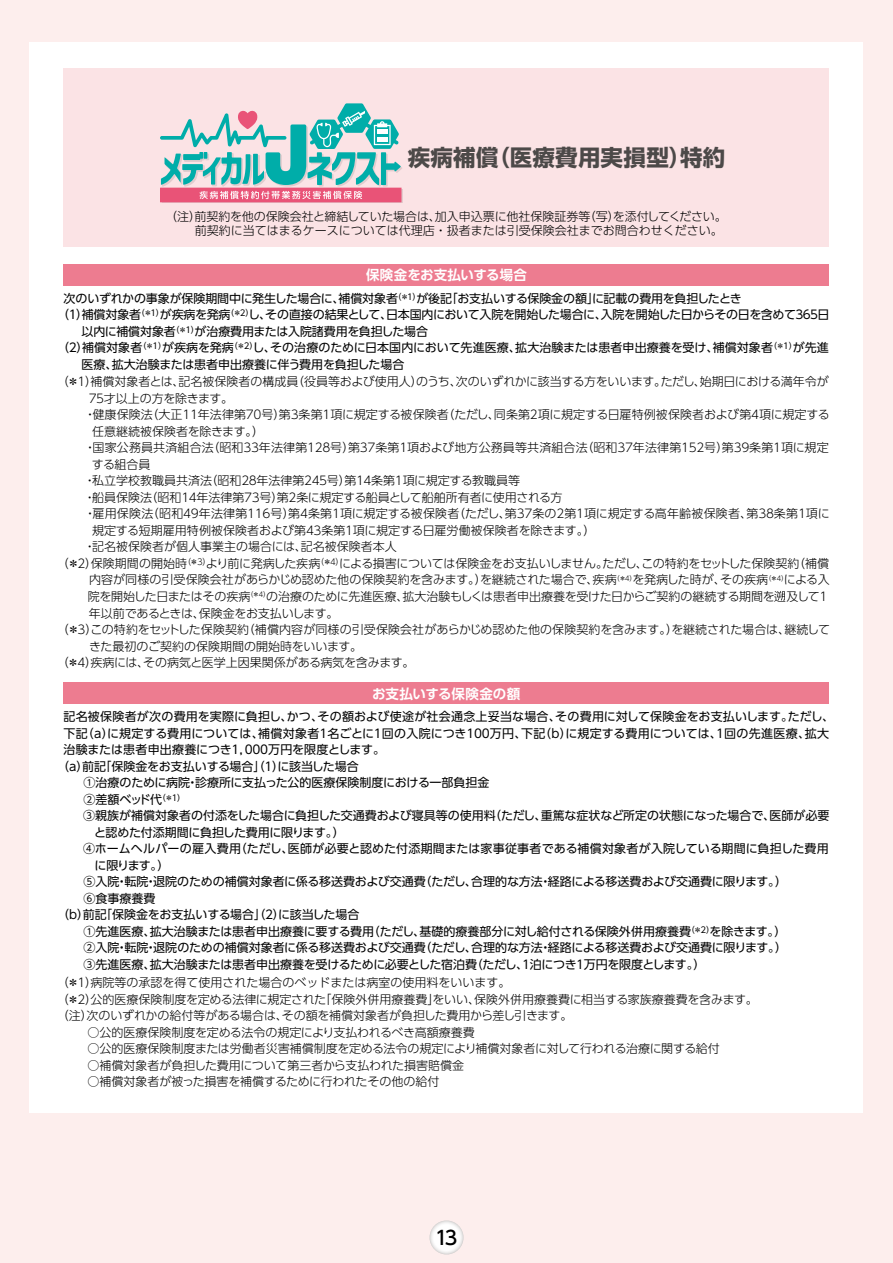
<style>
.page{position:relative;width:893px;height:1263px;background:#fdeeed}
.page>*{position:absolute;margin:0;border:0;box-sizing:border-box;transform-origin:0 0}
.t1{font:700 22.5px "UD Shin Go Pro";letter-spacing:.015em;color:#4c4948}
.t2{font:500 19.2px "UD Shin Go Pro";color:#000}
.t3{font:700 13.5px "UD Shin Go Pro De";letter-spacing:.005em;color:#fff}
.t4{font:300 12px/14.4px "UD Shin Go Pro";color:#000}
.t5{font:12px "UD Shin Go Pro";letter-spacing:-.01em;color:#000}
.t6{font:300 12px "UD Shin Go Pro";letter-spacing:-.02em;color:#000}
.t7{font:12px "UD Shin Go Pro";letter-spacing:.02em;color:#000}
.t8{font:12px "UD Shin Go Pro";letter-spacing:.01em;color:#000}
.t9{font:300 12px "UD Shin Go Pro";letter-spacing:-.035em;color:#000}
.t10{font:300 12px "UD Shin Go Pro";letter-spacing:-.025em;color:#000}
.t11{font:12px "UD Shin Go Pro";letter-spacing:-.03em;color:#000}
.t12{font:12px "UD Shin Go Pro";letter-spacing:-.035em;color:#000}
</style>
<div class="page">
<div style="left:30px;top:43px;width:833px;height:1069px;background:#fff"></div>
<div style="left:64px;top:68px;width:765px;height:179px;background:#fbe3e5"></div>
<div style="left:64px;top:264px;width:765px;height:21px;background:#ed7c90"></div>
<div style="left:64px;top:682px;width:765px;height:22px;background:#ed7c90"></div>
<svg style="left:774px;top:591px;width:11px;height:11px"></svg>
<svg style="left:430px;top:1220px;width:34px;height:34px"></svg>
<div style="left:162px;top:190px;width:240px;height:13px;background:#e49fae"></div>
<div style="left:161px;top:188px;width:240px;height:14px;background:#e95377"></div>
<svg style="left:160px;top:103px;width:242px;height:96px"></svg>
<h1 class="t1" style="left:408px;top:139px;width:319px">疾病補償（医療費用実損型）特約</h1>
<p class="t4" style="left:195px;top:208px;width:533px;text-indent:-30px">（注）前契約を他の保険会社と締結していた場合は、加入申込票に他社保険証券等（写）を添付してください。前契約に当てはまるケースについては代理店・扱者または引受保険会社までお問合わせください。</p>
<p class="t3" style="left:366px;top:264px;width:163px">保険金をお支払いする場合</p>
<p class="t5" style="left:64px;top:288px;width:680px">次のいずれかの事象が保険期間中に発生した場合に、補償対象者<sup>（＊１）</sup>が後記「お支払いする保険金の額」に記載の費用を負担したとき</p>
<p class="t5" style="left:57px;top:305px;width:774px">（１）補償対象者<sup>（＊１）</sup>が疾病を発病<sup>（＊２）</sup>し、その直接の結果として、日本国内において入院を開始した場合に、入院を開始した日からその日を含めて３６５日</p>
<p class="t5" style="left:82px;top:321px;width:348px">以内に補償対象者<sup>（＊１）</sup>が治療費用または入院諸費用を負担した場合</p>
<p class="t5" style="left:57px;top:338px;width:773px">（２）補償対象者<sup>（＊１）</sup>が疾病を発病<sup>（＊２）</sup>し、その治療のために日本国内において先進医療、拡大治験または患者申出療養を受け、補償対象者<sup>（＊１）</sup>が先進</p>
<p class="t5" style="left:82px;top:354px;width:324px">医療、拡大治験または患者申出療養に伴う費用を負担した場合</p>
<p class="t4" style="left:57px;top:374px;width:773px">（＊１）補償対象者とは、記名被保険者の構成員（役員等および使用人）のうち、次のいずれかに該当する方をいいます。ただし、始期日における満年令が</p>
<p class="t10" style="left:87px;top:389px;width:148px">７５才以上の方を除きます。</p>
<p class="t6" style="left:76px;top:405px;width:756px">　・健康保険法（大正１１年法律第７０号）第３条第１項に規定する被保険者（ただし、同条第２項に規定する日雇特例被保険者および第４項に規定する</p>
<p class="t4" style="left:92px;top:424px;width:174px">任意継続被保険者を除きます。）</p>
<p class="t4" style="left:76px;top:440px;width:754px">　・国家公務員共済組合法（昭和３３年法律第１２８号）第３７条第１項および地方公務員等共済組合法（昭和３７年法律第１５２号）第３９条第１項に規定</p>
<p class="t4" style="left:92px;top:457px;width:60px">する組合員</p>
<p class="t4" style="left:84px;top:473px;width:438px">・私立学校教職員共済法（昭和２８年法律第２４５号）第１４条第１項に規定する教職員等</p>
<p class="t9" style="left:84px;top:488px;width:480px">・船員保険法（昭和１４年法律第７３号）第２条に規定する船員として船舶所有者に使用される方</p>
<p class="t6" style="left:84px;top:504px;width:747px">・雇用保険法（昭和４９年法律第１１６号）第４条第１項に規定する被保険者（ただし、第３７条の２第１項に規定する高年齢被保険者、第３８条第１項に</p>
<p class="t4" style="left:92px;top:523px;width:505px">規定する短期雇用特例被保険者および第４３条第１項に規定する日雇労働被保険者を除きます。）</p>
<p class="t4" style="left:84px;top:539px;width:315px">・記名被保険者が個人事業主の場合には、記名被保険者本人</p>
<p class="t4" style="left:57px;top:556px;width:774px">（＊２）保険期間の開始時<sup>（＊３）</sup>より前に発病した疾病<sup>（＊４）</sup>による損害については保険金をお支払いしません。ただし、この特約をセットした保険契約（補償</p>
<p class="t4" style="left:89px;top:572px;width:742px">内容が同様の引受保険会社があらかじめ認めた他の保険契約を含みます。）を継続された場合で、疾病<sup>（＊４）</sup>を発病した時が、その疾病<sup>（＊４）</sup>による入</p>
<p class="t6" style="left:88px;top:587px;width:743px">院を開始した日またはその疾病<sup>（＊４）</sup>の治療のために先進医療、拡大治験もしくは患者申出療養を受けた日からご契約の継続する期間を　及して１</p>
<p class="t10" style="left:89px;top:603px;width:251px">年以前であるときは、保険金をお支払いします。</p>
<p class="t4" style="left:57px;top:622px;width:775px">（＊３）この特約をセットした保険契約（補償内容が同様の引受保険会社があらかじめ認めた他の保険契約を含みます。）を継続された場合は、継続して</p>
<p class="t4" style="left:89px;top:638px;width:275px">きた最初のご契約の保険期間の開始時をいいます。</p>
<p class="t4" style="left:57px;top:655px;width:359px">（＊４）疾病には、その病気と医学上因果関係がある病気を含みます。</p>
<p class="t3" style="left:372px;top:682px;width:149px">お支払いする保険金の額</p>
<p class="t7" style="left:64px;top:707px;width:772px">記名被保険者が次の費用を実際に負担し、かつ、その額および使途が社会通念上妥当な場合、その費用に対して保険金をお支払いします。ただし、</p>
<p class="t5" style="left:64px;top:723px;width:767px">下記（ａ）に規定する費用については、補償対象者１名ごとに１回の入院につき１００万円、下記（ｂ）に規定する費用については、１回の先進医療、拡大</p>
<p class="t5" style="left:64px;top:740px;width:323px">治験または患者申出療養につき１，０００万円を限度とします。</p>
<p class="t5" style="left:57px;top:756px;width:303px">（ａ）前記「保険金をお支払いする場合（」１）に該当した場合</p>
<p class="t5" style="left:64px;top:773px;width:427px">　 ①治療のために病院・診療所に支払った公的医療保険制度における一部負担金</p>
<p class="t12" style="left:64px;top:789px;width:124px">　 ②差額ベッド代<sup>（＊１）</sup></p>
<p class="t5" style="left:83px;top:806px;width:748px">③親族が補償対象者の付添をした場合に負担した交通費および寝具等の使用料（ただし、重篤な症状など所定の状態になった場合で、医師が必要</p>
<p class="t11" style="left:94px;top:822px;width:252px">と認めた付添期間に負担した費用に限ります。）</p>
<p class="t8" style="left:83px;top:839px;width:747px">④ホームヘルパーの雇入費用（ただし、医師が必要と認めた付添期間または家事従事者である補償対象者が入院している期間に負担した費用</p>
<p class="t5" style="left:95px;top:855px;width:76px">に限ります。）</p>
<p class="t5" style="left:64px;top:872px;width:725px">　 ⑤入院・転院・退院のための補償対象者に係る移送費および交通費（ただし、合理的な方法・経路による移送費および交通費に限ります。）</p>
<p class="t5" style="left:64px;top:888px;width:93px">　 ⑥食事療養費</p>
<p class="t5" style="left:57px;top:905px;width:304px">（ｂ）前記「保険金をお支払いする場合（」２）に該当した場合</p>
<p class="t5" style="left:64px;top:921px;width:724px">　 ①先進医療、拡大治験または患者申出療養に要する費用（ただし、基礎的療養部分に対し給付される保険外併用療養費<sup>（＊２）</sup>を除きます。）</p>
<p class="t5" style="left:64px;top:938px;width:725px">　 ②入院・転院・退院のための補償対象者に係る移送費および交通費（ただし、合理的な方法・経路による移送費および交通費に限ります。）</p>
<p class="t5" style="left:64px;top:954px;width:643px">　 ③先進医療、拡大治験または患者申出療養を受けるために必要とした宿泊費（ただし、１泊につき１万円を限度とします。）</p>
<p class="t4" style="left:57px;top:975px;width:455px">（＊１）病院等の承認を得て使用された場合のベッドまたは病室の使用料をいいます。</p>
<p class="t4" style="left:57px;top:991px;width:702px">（＊２）公的医療保険制度を定める法律に規定された「保険外併用療養費」をいい、保険外併用療養費に相当する家族療養費を含みます。</p>
<p class="t4" style="left:57px;top:1008px;width:517px">（注）次のいずれかの給付等がある場合は、その額を補償対象者が負担した費用から差し引きます。</p>
<p class="t4" style="left:64px;top:1024px;width:413px">　　○公的医療保険制度を定める法令の規定により支払われるべき高額療養費</p>
<p class="t4" style="left:64px;top:1041px;width:658px">　　○公的医療保険制度または労働者災害補償制度を定める法令の規定により補償対象者に対して行われる治療に関する給付</p>
<p class="t4" style="left:64px;top:1057px;width:402px">　　○補償対象者が負担した費用について第三者から支払われた損害賠償金</p>
<p class="t4" style="left:64px;top:1074px;width:377px">　　○補償対象者が被った損害を補償するために行われたその他の給付</p>
<h2 class="t2" style="left:435px;top:1222px;width:24px">13</h2>
</div>
